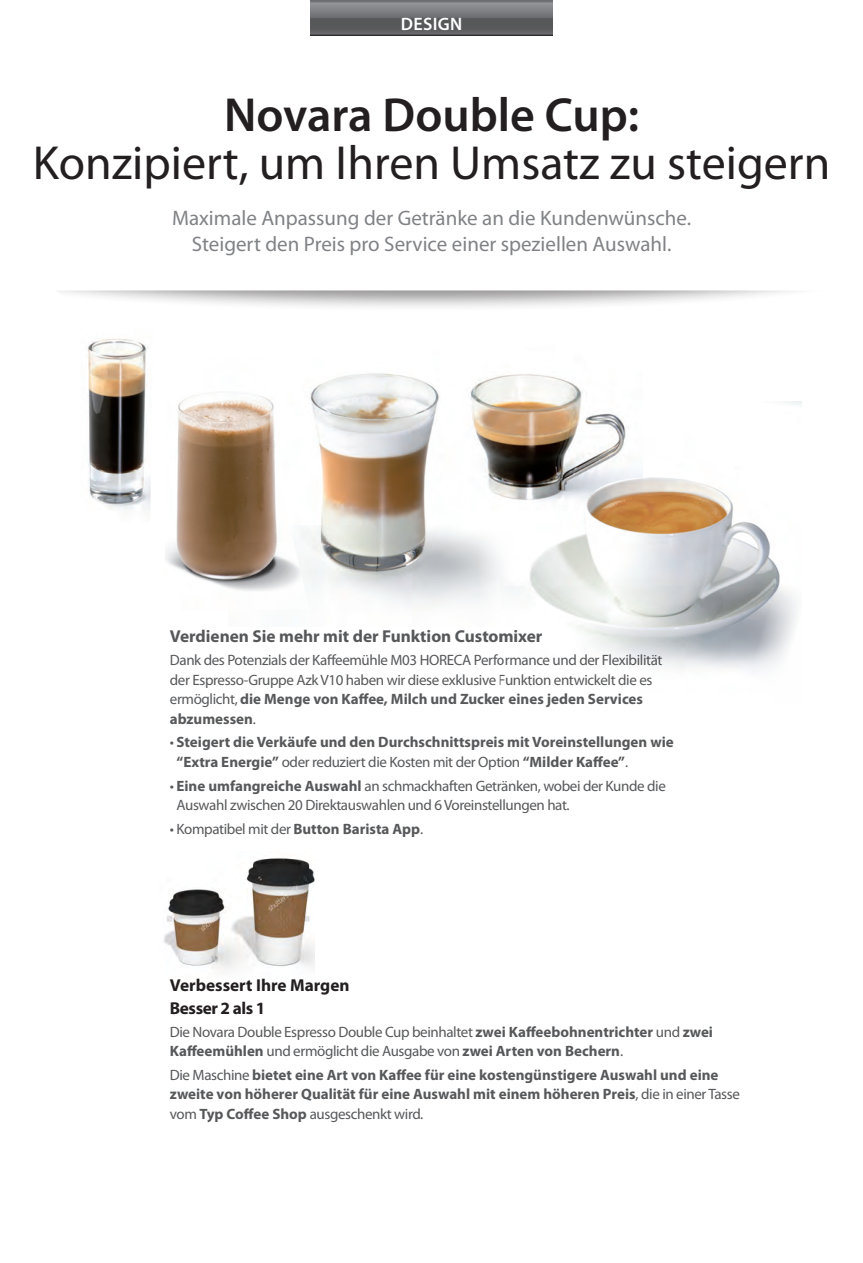
<style>
.page{position:relative;width:863px;height:1263px;background:#fff}
.page>*{position:absolute;margin:0;border:0;box-sizing:border-box;transform-origin:0 0}
.t1{font:48px "Myriad Pro";color:#231f20}
.t2{font:600 48px "Myriad Pro";color:#231f20}
.t3{font:21px "Myriad Pro";color:#808285}
.t4{font:600 18px "Myriad Pro";letter-spacing:.02em;color:#fff}
.t5{font:700 17.25px "Myriad Pro";color:#57585a}
.t6{font:700 17.25px "Myriad Pro";color:#231f20}
.t7{font:700 17.25px "Myriad Pro";letter-spacing:-.025em;color:#231f20}
.t8{font:15px/19.5px "Myriad Pro";letter-spacing:-.025em;color:#57585a}
.t9{font:700 15px/19.5px "Myriad Pro";color:#57585a}
.s1{font-weight:700}
.s2{font-weight:400}
</style>
<div class="page">
<img style="left:163px;top:858px;width:151px;height:111px">
<div style="left:310px;top:0;width:243px;height:18px;background:#6c6d70"></div>
<svg style="left:310px;top:2px;width:243px;height:33px"></svg>
<div style="left:56px;top:290px;width:800px;height:22px;background:#231f20;opacity:.5"></div>
<img style="left:310px;top:373px;width:190px;height:231px">
<img style="left:165px;top:396px;width:145px;height:195px">
<img style="left:463px;top:373px;width:119px;height:154px">
<img style="left:86px;top:339px;width:65px;height:172px">
<img style="left:500px;top:401px;width:301px;height:269px">
<p class="t4" style="left:401px;top:12px;width:63px">DESIGN</p>
<p class="t2" style="left:224px;top:84px;width:417px">Novara Double Cup:</p>
<p class="t1" style="left:33px;top:133px;width:799px">Konzipiert, um Ihren Umsatz zu steigern</p>
<p class="t3" style="left:172px;top:205px;width:520px">Maximale Anpassung der Getränke an die Kundenwünsche.</p>
<p class="t3" style="left:192px;top:231px;width:481px">Steigert den Preis pro Service einer speziellen Auswahl.</p>
<p class="t5" style="left:170px;top:625px;width:374px">Verdienen Sie mehr mit der Funktion Customixer</p>
<p class="t8" style="left:170px;top:650px;width:494px">Dank des Potenzials der Kaffeemühle M03 HORECA Performance und der Flexibilität der Espresso-Gruppe Azk V10 haben wir diese exklusive Funktion entwickelt die es ermöglicht, <span class="s1">die Menge von Kaffee, Milch und Zucker eines jeden Services abzumessen</span>.</p>
<p class="t9" style="left:176px;top:732px;width:499px;text-indent:-7px"><span class="s2">•</span> Steigert die Verkäufe und den Durchschnittspreis mit Voreinstellungen wie “Extra Energie” <span class="s2">oder reduziert die Kosten mit der Option</span> “Milder Kaffee”<span class="s2">.</span></p>
<p class="t8" style="left:176px;top:776px;width:491px;text-indent:-7px">• <span class="s1">Eine umfangreiche Auswahl</span> an schmackhaften Getränken, wobei der Kunde die<br>Auswahl zwischen 20 Direktauswahlen und 6 Voreinstellungen hat.</p>
<p class="t8" style="left:170px;top:819px;width:255px">• Kompatibel mit der <span class="s1">Button Barista App</span>.</p>
<p class="t6" style="left:170px;top:974px;width:181px">Verbessert Ihre Margen</p>
<p class="t7" style="left:170px;top:996px;width:97px">Besser 2 als 1</p>
<p class="t8" style="left:170px;top:1021px;width:545px">Die Novara Double Espresso Double Cup beinhaltet <span class="s1">zwei Kaffeebohnentrichter</span> und <span class="s1">zwei<br>Kaffeemühlen</span> und ermöglicht die Ausgabe von <span class="s1">zwei Arten von Bechern</span>.</p>
<p class="t9" style="left:170px;top:1064px;width:571px"><span class="s2">Die Maschine</span> bietet eine Art von Kaffee für eine kostengünstigere Auswahl und eine zweite von höherer Qualität für eine Auswahl mit einem höheren Preis<span class="s2">, die in einer Tasse vom</span> Typ Coffee Shop <span class="s2">ausgeschenkt wird.</span></p>
</div>
